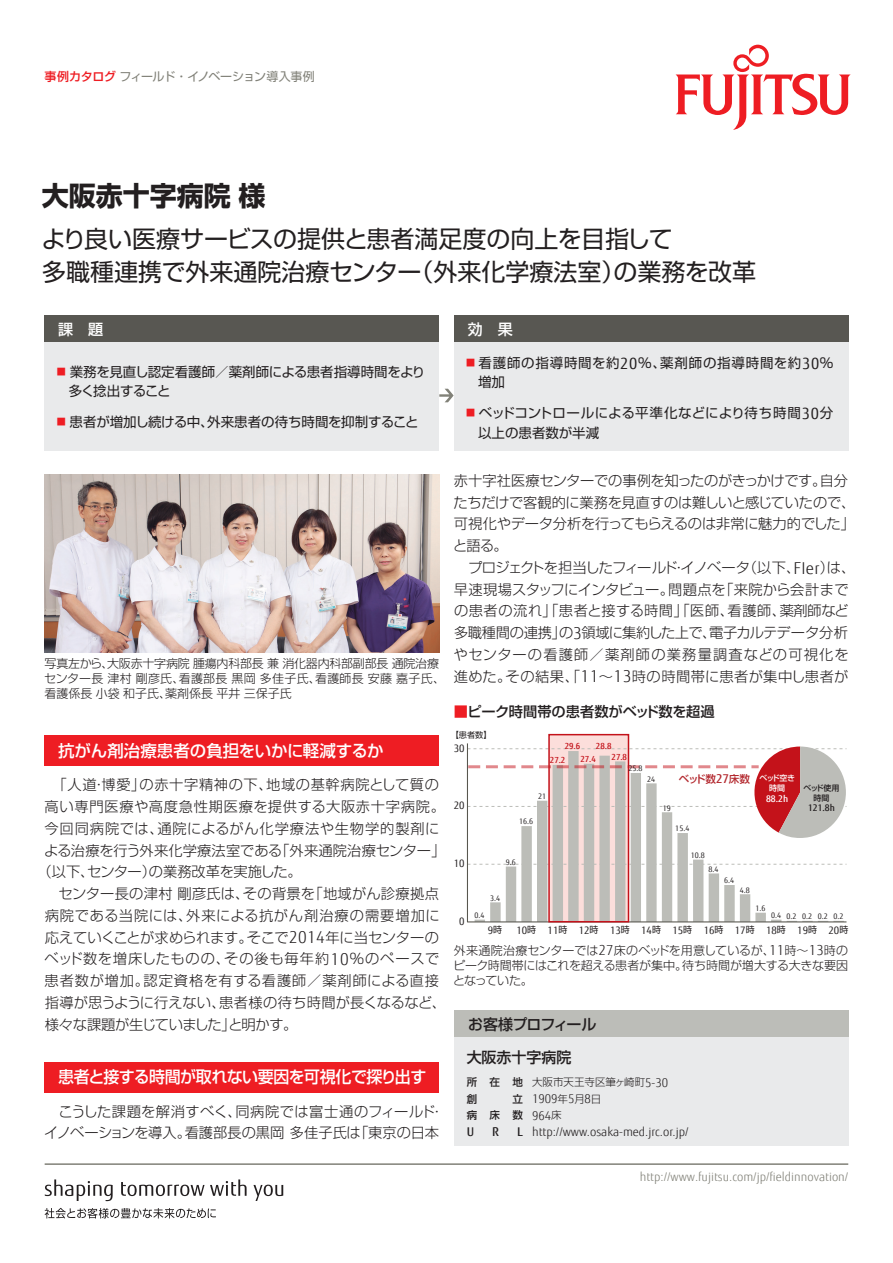
<style>
.page{position:relative;width:893px;height:1263px;background:#fff}
.page>*{position:absolute;margin:0;border:0;box-sizing:border-box;transform-origin:0 0}
.t1{font:700 27px "Shin Go Pro";color:#231f20}
.t2{font:24px/33px "Shin Go Pro";color:#231f20}
.t3{font:500 16.5px "Shin Go Pro";letter-spacing:-.03em;color:#fff}
.t4{font:500 16.5px "Shin Go Pro";letter-spacing:-.01em;color:#fff}
.t5{font:500 15px "Shin Go Pro";letter-spacing:-.05em;color:#231f20}
.t6{font:500 15px "Shin Go Pro";letter-spacing:-.005em;color:#231f20}
.t7{font:500 15px "Shin Go Pro";color:#fff}
.t8{font:300 14.25px/21.8px "Shin Go Pro";letter-spacing:-.015em;color:#231f20}
.t9{font:300 14.25px/21.8px "Shin Go Pro";letter-spacing:.005em;color:#231f20}
.t10{font:300 14.25px "Shin Go Pro";letter-spacing:.05em;color:#231f20}
.t11{font:300 14.25px "Shin Go Pro";letter-spacing:.055em;color:#231f20}
.t12{font:300 14.25px "Shin Go Pro";letter-spacing:-.02em;color:#231f20}
.t13{font:300 14.25px "Shin Go Pro";letter-spacing:.045em;color:#231f20}
.t14{font:300 14.25px "Shin Go Pro";letter-spacing:.025em;color:#231f20}
.t15{font:300 14.25px "Shin Go Pro";letter-spacing:.065em;color:#231f20}
.t16{font:300 14.25px "Shin Go Pro";letter-spacing:-.03em;color:#231f20}
.t17{font:500 14.25px "Shin Go Pro";letter-spacing:-.01em;color:#231f20}
.t18{font:13.5px/19.5px "Shin Go Pro";color:#231f20}
.t19{font:13.5px/19.5px "Shin Go Pro";letter-spacing:-.03em;color:#231f20}
.t20{font:13.5px/19.5px "Shin Go Pro";letter-spacing:.055em;color:#231f20}
.t21{font:300 12.15px/16.5px "Fujitsu Sans";color:#231f20}
.t22{font:300 12.15px "Fujitsu Sans";color:#818178}
.t23{font:500 12.15px "Fujitsu Sans";color:#231f20}
.t24{font:300 12px/15px "Shin Go Pro";letter-spacing:-.005em;color:#231f20}
.t25{font:12px "Shin Go Pro";letter-spacing:-.05em;color:#818178}
.t26{font:500 10.65px "Shin Go Pro";letter-spacing:-.085em;color:#b3282e}
.t27{font:300 10.5px "Shin Go Pro";color:#231f20}
.t28{font:500 10.5px/16.5px "Shin Go Pro";letter-spacing:1.18em;color:#231f20}
.t29{font:10.2px "Fujitsu Sans";color:#231f20}
.t30{font:500 9.15px "Fujitsu Sans";color:#231f20}
.t31{font:500 9.15px "Fujitsu Sans";color:#fff}
.t32{font:500 8.4px "Fujitsu Sans";color:#c4121a}
.t33{font:8.1px "Shin Go Pro";color:#231f20}
.t34{font:500 7.95px/9.9px "Shin Go Pro";letter-spacing:-.035em;color:#231f20;text-align:center}
.t35{font:500 7.95px "Shin Go Pro";color:#fff}
.t36{font:7.65px "Fujitsu Sans";color:#231f20}
.s1{font-weight:500;color:#ee1d23}
.s2{font-size:9px;color:#ee1d23}
.s3{font-family:"Fujitsu Sans";font-size:16.35px}
.s4{font-family:"Fujitsu Sans";font-size:15.45px}
.s5{color:#ee1d23}
.s6{font-family:"Fujitsu Sans";font-size:12.15px}
.s7{font-size:7.95px;color:#fff}
.s8{font-family:"Shin Go Pro";font-size:8.85px}
.s9{font-family:"Fujitsu Sans";font-size:13.8px}
.s10{font-family:"Shin Go Pro";font-size:10.5px}
</style>
<div class="page">
<div style="left:45px;top:735px;width:394px;height:31px;background:#ee1d23"></div>
<div style="left:45px;top:1062px;width:394px;height:30px;background:#ee1d23"></div>
<svg style="left:45px;top:1208px;width:171px;height:10px"></svg>
<svg style="left:45px;top:1179px;width:68px;height:22px"></svg>
<svg style="left:121px;top:1179px;width:126px;height:17px"></svg>
<svg style="left:253px;top:1184px;width:30px;height:17px"></svg>
<svg style="left:675px;top:45px;width:176px;height:85px"></svg>
<hr style="left:45px;top:1163px;width:803px;height:2px;background:#818178">
<div style="left:45px;top:315px;width:394px;height:28px;background:#585752"></div>
<div style="left:45px;top:343px;width:394px;height:108px;background:#e9eaeb"></div>
<svg style="left:439px;top:389px;width:15px;height:13px"></svg>
<div style="left:454px;top:1011px;width:394px;height:27px;background:#bcbdb8"></div>
<div style="left:454px;top:1038px;width:394px;height:108px;background:#e9eaeb"></div>
<div style="left:454px;top:315px;width:394px;height:28px;background:#585752"></div>
<div style="left:454px;top:343px;width:394px;height:108px;background:#e9eaeb"></div>
<img style="left:45px;top:475px;width:394px;height:178px">
<div style="left:550px;top:735px;width:78px;height:186px;background:#fcdedb"></div>
<svg style="left:466px;top:742px;width:381px;height:181px"></svg>
<svg style="left:467px;top:746px;width:379px;height:92px"></svg>
<div style="left:548px;top:734px;width:81px;height:188px;border:2px solid #c4121a"></div>
<p class="t25" style="left:45px;top:67px;width:272px"><span class="s1">事例カタログ</span>フィールド・イノベーション導入事例</p>
<h1 class="t1" style="left:42px;top:175px;width:225px">大阪赤十字病院様</h1>
<h2 class="t2" style="left:41px;top:219px;width:716px">より良い医療サービスの提供と患者満足度の向上を目指して<br>多職種連携で外来通院治療センター（外来化学療法室）の業務を改革</h2>
<p class="t7" style="left:58px;top:317px;width:46px">課　題</p>
<p class="t19" style="left:69px;top:360px;width:358px;text-indent:-12px"><span class="s2">■</span> 業務を見直し認定看護師／薬剤師による患者指導時間をより多く捻出すること</p>
<p class="t18" style="left:57px;top:411px;width:363px"><span class="s2">■</span> 患者が増加し続ける中、外来患者の待ち時間を抑制すること</p>
<p class="t24" style="left:44px;top:654px;width:402px">写真左から、大阪赤十字病院腫瘍内科部長兼消化器内科部副部長通院治療センター長津村剛彦氏、看護部長黒岡多佳子氏、看護師長安藤嘉子氏、看護係長小袋和子氏、薬剤係長平井三保子氏</p>
<p class="t4" style="left:58px;top:737px;width:327px">抗がん剤治療患者の負担をいかに軽減するか</p>
<p class="t13" style="left:45px;top:773px;width:396px">　「人道・博愛」の赤十字精神の下、地域の基幹病院として質の</p>
<p class="t10" style="left:45px;top:795px;width:402px">高い専門医療や高度急性期医療を提供する大阪赤十字病院。</p>
<p class="t15" style="left:44px;top:817px;width:396px">今回同病院では、通院によるがん化学療法や生物学的製剤に</p>
<p class="t9" style="left:44px;top:838px;width:403px">よる治療を行う外来化学療法室である「外来通院治療センター」</p>
<p class="t16" style="left:38px;top:860px;width:266px">（以下、センター）の業務改革を実施した。</p>
<p class="t14" style="left:45px;top:882px;width:396px">　センター長の津村剛彦氏は、その背景を「地域がん診療拠点</p>
<p class="t11" style="left:45px;top:904px;width:396px">病院である当院には、外来による抗がん剤治療の需要増加に</p>
<p class="t12" style="left:45px;top:925px;width:396px">応えていくことが求められます。そこで<span class="s3">2014</span>年に当センターの</p>
<p class="t10" style="left:45px;top:947px;width:396px">ベッド数を増床したものの、その後も毎年約<span class="s3">10</span>％のペースで</p>
<p class="t11" style="left:45px;top:969px;width:396px">患者数が増加。認定資格を有する看護師／薬剤師による直接</p>
<p class="t9" style="left:45px;top:990px;width:403px">指導が思うように行えない、患者様の待ち時間が長くなるなど、</p>
<p class="t12" style="left:45px;top:1012px;width:254px">様々な課題が生じていました」と明かす。</p>
<p class="t3" style="left:58px;top:1063px;width:370px">患者と接する時間が取れない要因を可視化で探り出す</p>
<p class="t9" style="left:44px;top:1099px;width:401px">　こうした課題を解消すべく、同病院では富士通のフィールド・イノベーションを導入。看護部長の黒岡多佳子氏は「東京の日本</p>
<p class="t7" style="left:468px;top:317px;width:46px">効　果</p>
<p class="t20" style="left:478px;top:351px;width:357px;text-indent:-12px"><span class="s2">■</span> 看護師の指導時間を約<span class="s4">20</span>％、薬剤師の指導時間を約<span class="s4">30</span>％増加</p>
<p class="t18" style="left:478px;top:402px;width:357px;text-indent:-12px"><span class="s2">■</span> ベッドコントロールによる平準化などにより待ち時間<span class="s4">30</span>分以上の患者数が半減</p>
<p class="t8" style="left:453px;top:468px;width:404px">赤十字社医療センターでの事例を知ったのがきっかけです。自分たちだけで客観的に業務を見直すのは難しいと感じていたので、可視化やデータ分析を行ってもらえるのは非常に魅力的でした」と語る。<br>　プロジェクトを担当したフィールド・イノベータ（以下、<span class="s3">FIer</span>）は、早速現場スタッフにインタビュー。問題点を「来院から会計までの患者の流れ」「患者と接する時間」「医師、看護師、薬剤師など多職種間の連携」の<span class="s3">3</span>領域に集約した上で、電子カルテデータ分析やセンターの看護師／薬剤師の業務量調査などの可視化を進めた。その結果、「<span class="s3">11</span>～<span class="s3">13</span>時の時間帯に患者が集中し患者が</p>
<p class="t17" style="left:454px;top:700px;width:262px"><span class="s5">■</span>ピーク時間帯の患者数がベッド数を超過</p>
<p class="t33" style="left:451px;top:728px;width:43px">【患者数】</p>
<p class="t29" style="left:454px;top:742px;width:12px">30</p>
<p class="t29" style="left:454px;top:799px;width:12px">20</p>
<p class="t29" style="left:454px;top:857px;width:12px">10</p>
<p class="t32" style="left:565px;top:741px;width:17px">29.6</p>
<p class="t32" style="left:596px;top:741px;width:17px">28.8</p>
<p class="t32" style="left:550px;top:755px;width:17px">27.2</p>
<p class="t36" style="left:538px;top:792px;width:10px">21</p>
<p class="t36" style="left:519px;top:817px;width:16px">16.6</p>
<p class="t36" style="left:506px;top:857px;width:12px">9.6</p>
<p class="t32" style="left:580px;top:754px;width:17px">27.4</p>
<p class="t32" style="left:612px;top:751px;width:17px">27.8</p>
<p class="t36" style="left:628px;top:764px;width:16px">25.8</p>
<p class="t36" style="left:647px;top:774px;width:10px">24</p>
<p class="t36" style="left:490px;top:893px;width:12px">3.4</p>
<p class="t36" style="left:663px;top:803px;width:10px">19</p>
<p class="t26" style="left:679px;top:770px;width:118px">ベッド数<span class="s6">27</span>床数 <span class="s7">ベッド空き</span></p>
<p class="t35" style="left:769px;top:782px;width:17px">時間</p>
<p class="t31" style="left:766px;top:793px;width:24px">88.2h</p>
<p class="t34" style="left:803px;top:782px;width:37px">ベッド使用時間</p>
<p class="t30" style="left:808px;top:802px;width:28px">121.8h</p>
<p class="t36" style="left:675px;top:824px;width:16px">15.4</p>
<p class="t36" style="left:691px;top:850px;width:16px">10.8</p>
<p class="t36" style="left:709px;top:864px;width:12px">8.4</p>
<p class="t36" style="left:724px;top:876px;width:12px">6.4</p>
<p class="t36" style="left:740px;top:885px;width:12px">4.8</p>
<p class="t29" style="left:459px;top:915px;width:7px">0</p>
<p class="t36" style="left:474px;top:911px;width:12px">0.4</p>
<p class="t36" style="left:755px;top:904px;width:12px">1.6</p>
<p class="t36" style="left:771px;top:912px;width:74px">0.4 0.2 0.2 0.2 0.2</p>
<p class="t29" style="left:488px;top:924px;width:16px">9<span class="s8">時</span></p>
<p class="t29" style="left:516px;top:924px;width:333px">10<span class="s8">時</span> 11<span class="s8">時</span> 12<span class="s8">時</span> 13<span class="s8">時</span> 14<span class="s8">時</span> 15<span class="s8">時</span> 16<span class="s8">時</span> 17<span class="s8">時</span> 18<span class="s8">時</span> 19<span class="s8">時</span> 20<span class="s8">時</span></p>
<p class="t24" style="left:453px;top:941px;width:397px;text-align:justify">外来通院治療センターでは<span class="s9">27</span>床のベッドを用意しているが、<span class="s9">11</span>時～<span class="s9">13</span>時のピーク時間帯にはこれを超える患者が集中。待ち時間が増大する大きな要因となっていた。</p>
<p class="t5" style="left:468px;top:1012px;width:130px">お客様プロフィール</p>
<p class="t6" style="left:467px;top:1045px;width:106px">大阪赤十字病院</p>
<p class="t28" style="left:467px;top:1073px;width:58px">所在地創</p>
<p class="t28" style="left:467px;top:1089px;width:58px;text-align:right">立<br>病床数</p>
<p class="t23" style="left:467px;top:1124px;width:9px">U</p>
<p class="t23" style="left:492px;top:1124px;width:8px">R</p>
<p class="t23" style="left:517px;top:1124px;width:7px">L</p>
<p class="t27" style="left:532px;top:1074px;width:138px">大阪市天王寺区筆ヶ崎町<span class="s6">5-30</span></p>
<p class="t21" style="left:532px;top:1091px;width:158px">1909<span class="s10">年</span>5<span class="s10">月</span>8<span class="s10">日<br></span>964<span class="s10">床</span>http://www.osaka-med.jrc.or.jp/</p>
<p class="t22" style="left:640px;top:1170px;width:210px">http://www.fujitsu.com/jp/fieldinnovation/</p>
</div>
